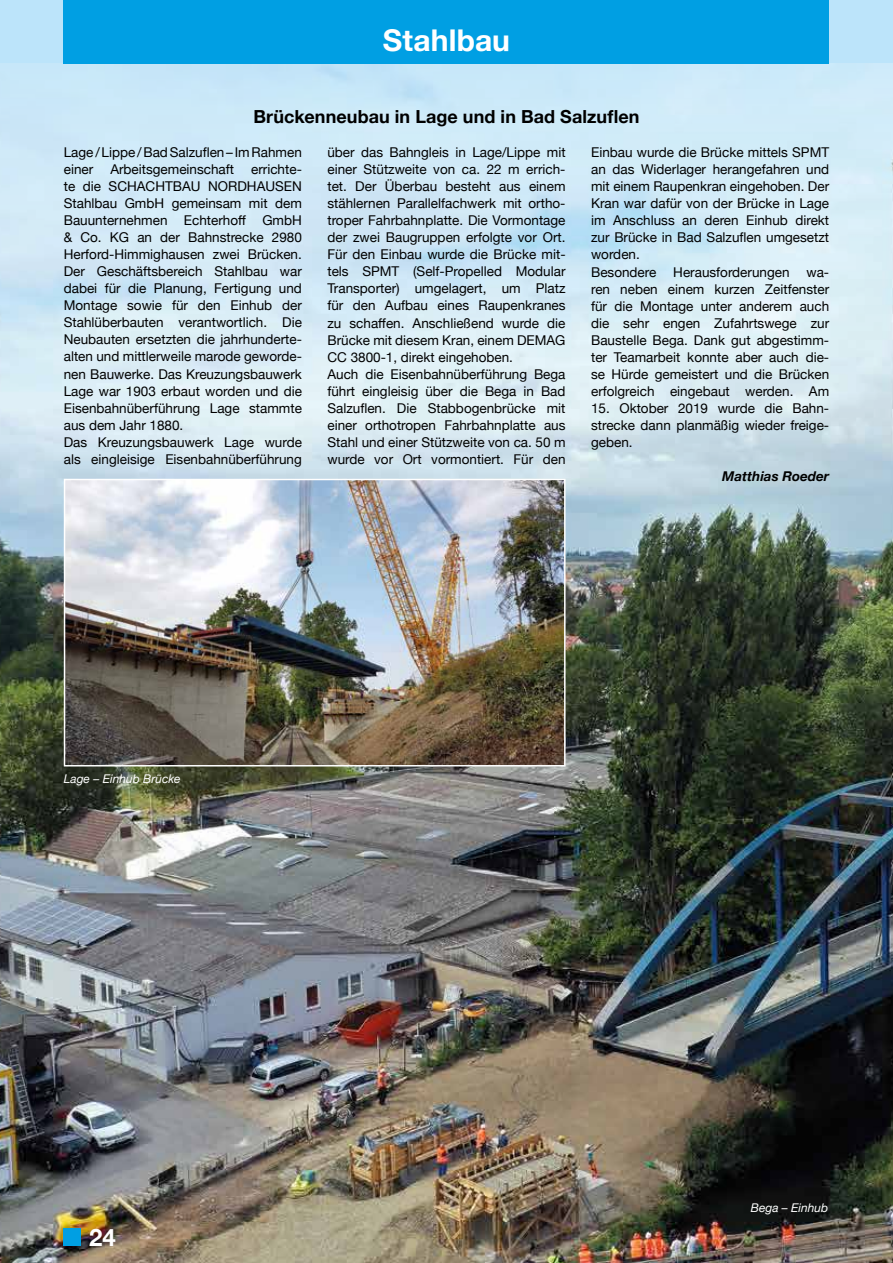
<style>
.page{position:relative;width:893px;height:1263px;background:#fff}
.page>*{position:absolute;margin:0;border:0;box-sizing:border-box;transform-origin:0 0}
.t1{font:700 30px "Helvetica Neue";letter-spacing:.005em;color:#fff}
.t2{font:700 24px "Helvetica Neue";color:#fff}
.t3{font:700 18px "Helvetica Neue";letter-spacing:.005em;color:#000}
.t4{font:13.5px/17px "Helvetica Neue";color:#000}
.t5{font:italic 700 13.5px "Helvetica Neue";color:#000}
.t6{font:italic 12px "Helvetica Neue";color:#fff}
</style>
<div class="page">
<img style="left:0;top:64px;width:893px;height:1199px">
<img style="left:67px;top:482px;width:496px;height:281px">
<div style="left:64px;top:479px;width:502px;height:287px;border:2px solid #fff"></div>
<div style="left:64px;top:1229px;width:17px;height:17px;background:#009fe3"></div>
<div style="left:64px;top:0;width:765px;height:64px;background:#009fe3"></div>
<h1 class="t1" style="left:383px;top:16px;width:129px">Stahlbau</h1>
<h3 class="t3" style="left:253px;top:103px;width:388px">Brückenneubau in Lage und in Bad Salzuflen</h3>
<p class="t4" style="left:64px;top:145px;width:240px">Lage / Lippe / Bad Salzuflen – Im Rahmen einer</p>
<p class="t4" style="left:110px;top:162px;width:125px">Arbeitsgemeinschaft</p>
<p class="t4" style="left:64px;top:162px;width:240px;text-indent:187px">errichte&shy;te die SCHACHTBAU NORDHAUSEN Stahlbau GmbH gemeinsam mit dem Bauunternehmen Echterhoff GmbH &amp; Co. KG an der Bahnstrecke 2980<br>Herford-Himmighausen zwei Brücken.<br>Der Geschäftsbereich Stahlbau war dabei für die Planung, Fertigung und Montage sowie für den Einhub der Stahlüberbauten verantwortlich. Die Neubauten ersetzten die jahrhunderte&shy;alten und mittlerweile marode geworde&shy;nen Bauwerke. Das Kreuzungsbauwerk Lage war 1903 erbaut worden und die Eisenbahnüberführung Lage stammte aus dem Jahr 1880.<br>Das Kreuzungsbauwerk Lage wurde als eingleisige Eisenbahnüberführung</p>
<p class="t4" style="left:327px;top:145px;width:240px">über das Bahngleis in Lage/Lippe mit einer Stützweite von ca. 22 m errich&shy;tet. Der Überbau besteht aus einem stählernen Parallelfachwerk mit ortho&shy;troper Fahrbahnplatte. Die Vormontage der zwei Baugruppen erfolgte vor Ort.<br>Für den Einbau wurde die Brücke mit&shy;tels SPMT (Self-Propelled Modular Transporter) umgelagert, um Platz für den Aufbau eines Raupenkranes zu schaffen. Anschließend wurde die Brücke mit diesem Kran, einem DEMAG CC 3800-1, direkt eingehoben.<br>Auch die Eisenbahnüberführung Bega führt eingleisig über die Bega in Bad Salzuflen. Die Stabbogenbrücke mit einer orthotropen Fahrbahnplatte aus Stahl und einer Stützweite von ca. 50 m wurde vor Ort vormontiert. Für den</p>
<p class="t4" style="left:591px;top:145px;width:240px">Einbau wurde die Brücke mittels SPMT an das Widerlager herangefahren und mit einem Raupenkran eingehoben. Der<br>Kran war dafür von der Brücke in Lage im Anschluss an deren Einhub direkt zur Brücke in Bad Salzuflen umgesetzt worden.<br>Besondere</p>
<p class="t4" style="left:673px;top:264px;width:118px">Herausforderungen</p>
<p class="t4" style="left:591px;top:264px;width:240px;text-align:justify;text-indent:215px">wa&shy;ren neben einem kurzen Zeitfenster für die Montage unter anderem auch die sehr engen Zufahrtswege zur Baustelle Bega. Dank gut abgestimm&shy;ter Teamarbeit konnte aber auch die&shy;se Hürde gemeistert und die Brücken erfolgreich eingebaut werden. Am</p>
<p class="t4" style="left:591px;top:400px;width:240px;text-align:justify">15. Oktober 2019 wurde die Bahn&shy;strecke dann planmäßig wieder freige&shy;geben.</p>
<p class="t5" style="left:722px;top:465px;width:108px">Matthias Roeder</p>
<p class="t6" style="left:64px;top:770px;width:118px">Lage – Einhub Brücke</p>
<h2 class="t2" style="left:89px;top:1218px;width:28px">24</h2>
<p class="t6" style="left:751px;top:1199px;width:79px">Bega – Einhub</p>
</div>
